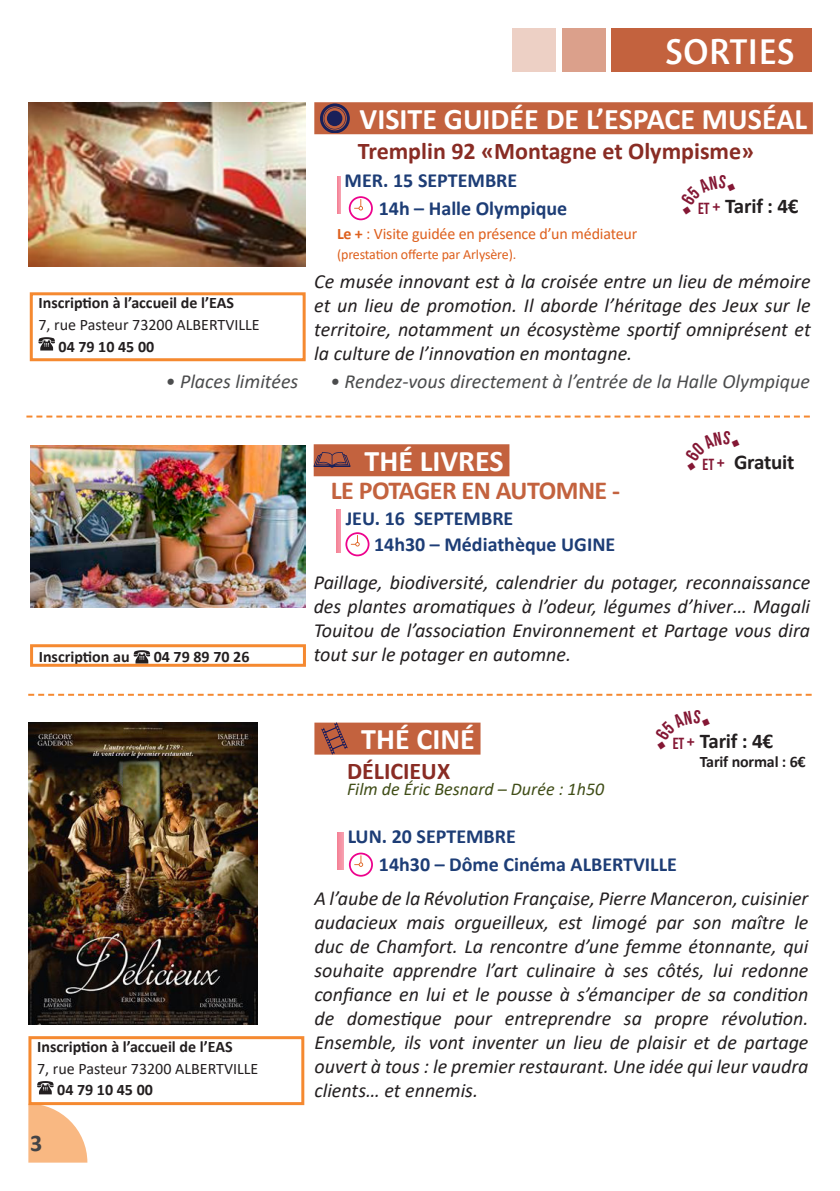
<style>
.page{position:relative;width:840px;height:1191px;background:#fff}
.page>*{position:absolute;margin:0;border:0;box-sizing:border-box;transform-origin:0 0}
.t1{font:600 36px "Expo Sans Pro";color:#fff}
.Titre_principal{font:700 30px "Calibri";color:#fff}
.titre_secondaire{font:700 26px "Calibri";letter-spacing:-.02em;color:#c3623e}
.Titre_principal-2{font:700 24px "Calibri";color:#892c24}
.t2{font:700 24px "Calibri";color:#434346}
.t3{font:700 21px "Calibri";letter-spacing:-.01em;color:#231f20}
.t4{font:italic 20px/24px "Calibri";color:#231f20;text-align:justify}
.titre_secondaire-2{font:700 20px "Calibri";color:#1d3d76}
.t5{font:italic 20px "Calibri";color:#4b4c4d}
.titre_secondaire-3{font:italic 18px "Calibri";color:#404d17}
.Inscription{font:700 16px "Calibri";color:#231f20}
.Inscription-2{font:16px "Calibri";color:#231f20}
.mention_date_et_lieu{font:16px "Calibri";letter-spacing:-.01em;color:#de601d}
.t6{font:16px "Bebas Neue";color:#841734}
.mention_date_et_lieu-2{font:14px "Calibri";letter-spacing:-.01em;color:#de601d}
.s1{font-weight:700}
.s2{font-size:20px}
</style>
<div class="page">
<svg style="left:28px;top:1105px;width:59px;height:58px"></svg>
<div style="left:610px;top:28px;width:201px;height:44px;background:#c3623e"></div>
<div style="left:512px;top:28px;width:44px;height:44px;background:#edd0c5"></div>
<div style="left:562px;top:28px;width:43px;height:44px;background:#dba08b"></div>
<svg style="left:26px;top:415px;width:783px;height:2px"></svg>
<svg style="left:28px;top:694px;width:783px;height:2px"></svg>
<img style="left:29px;top:103px;width:276px;height:163px">
<div style="left:314px;top:102px;width:498px;height:32px;background:#c3623e"></div>
<svg style="left:320px;top:103px;width:29px;height:30px"></svg>
<hr style="left:337px;top:176px;width:3px;height:37px;background:#ed274a">
<svg style="left:348px;top:196px;width:24px;height:24px"></svg>
<svg style="left:38px;top:337px;width:17px;height:13px"></svg>
<div style="left:30px;top:292px;width:275px;height:69px;border:3px solid #f58930"></div>
<div style="left:313px;top:444px;width:196px;height:32px;background:#c3623e"></div>
<svg style="left:313px;top:452px;width:37px;height:16px"></svg>
<div style="left:336px;top:509px;width:5px;height:44px;background:#f58ea0"></div>
<svg style="left:345px;top:532px;width:24px;height:24px"></svg>
<img style="left:30px;top:445px;width:275px;height:163px">
<svg style="left:134px;top:650px;width:16px;height:13px"></svg>
<div style="left:30px;top:644px;width:276px;height:23px;border:3px solid #f58930"></div>
<div style="left:314px;top:722px;width:166px;height:32px;background:#c3623e"></div>
<svg style="left:321px;top:722px;width:26px;height:32px"></svg>
<div style="left:337px;top:832px;width:6px;height:38px;background:#f58ea1"></div>
<svg style="left:349px;top:852px;width:24px;height:24px"></svg>
<svg style="left:37px;top:1081px;width:17px;height:13px"></svg>
<div style="left:28px;top:1036px;width:276px;height:69px;border:3px solid #f58930"></div>
<img style="left:29px;top:722px;width:228px;height:302px">
<p class="Inscription" style="left:38px;top:292px;width:197px">Inscription à l’accueil de l’EAS</p>
<p class="Inscription-2" style="left:38px;top:313px;width:223px">7, rue Pasteur 73200 ALBERTVILLE</p>
<p class="Inscription" style="left:59px;top:335px;width:97px">04 79 10 45 00</p>
<p class="t1" style="left:665px;top:30px;width:130px">SORTIES</p>
<p class="Titre_principal" style="left:359px;top:97px;width:449px">VISITE GUIDÉE DE L’ESPACE MUSÉAL</p>
<p class="Titre_principal-2" style="left:357px;top:134px;width:397px">Tremplin 92 «Montagne et Olympisme»</p>
<p class="titre_secondaire-2" style="left:344px;top:166px;width:174px">MER. 15 SEPTEMBRE</p>
<p class="titre_secondaire-2" style="left:378px;top:194px;width:190px">14h – Halle Olympique</p>
<p class="mention_date_et_lieu" style="left:337px;top:222px;width:302px"><span class="s1">Le +</span> : Visite guidée en présence d’un médiateur</p>
<p class="mention_date_et_lieu-2" style="left:337px;top:244px;width:181px">(prestation offerte par Arlysère).</p>
<p class="t4" style="left:314px;top:269px;width:497px">Ce musée innovant est à la croisée entre un lieu de mémoire et un lieu de promotion. Il aborde l’héritage des Jeux sur le territoire, notamment un écosystème sportif omniprésent et la culture de l’innovation en montagne.</p>
<p class="t3" style="left:724px;top:191px;width:75px">Tarif : 4€</p>
<p class="t6" style="left:697px;top:200px;width:24px">ET <span class="s2">+</span></p>
<p class="t5" style="left:165px;top:367px;width:134px">• Places limitées</p>
<p class="t5" style="left:330px;top:367px;width:481px">• Rendez-vous directement à l’entrée de la Halle Olympique</p>
<p class="Titre_principal" style="left:364px;top:439px;width:141px">THÉ LIVRES</p>
<p class="t6" style="left:702px;top:456px;width:24px">ET <span class="s2">+</span></p>
<p class="t3" style="left:733px;top:447px;width:62px">Gratuit</p>
<p class="titre_secondaire" style="left:330px;top:471px;width:291px">LE POTAGER EN AUTOMNE -</p>
<p class="titre_secondaire-2" style="left:345px;top:504px;width:169px">JEU. 16 SEPTEMBRE</p>
<p class="titre_secondaire-2" style="left:374px;top:530px;width:243px">14h30 – Médiathèque UGINE</p>
<p class="t4" style="left:313px;top:569px;width:498px">Paillage, biodiversité, calendrier du potager, reconnaissance des plantes aromatiques à l’odeur, légumes d’hiver… Magali Touitou de l’association Environnement et Partage vous dira</p>
<p class="Inscription" style="left:39px;top:645px;width:92px">Inscription au</p>
<p class="Inscription" style="left:154px;top:645px;width:97px">04 79 89 70 26</p>
<p class="t4" style="left:313px;top:641px;width:259px">tout sur le potager en automne.</p>
<p class="Inscription" style="left:37px;top:1035px;width:197px">Inscription à l’accueil de l’EAS</p>
<p class="Inscription-2" style="left:37px;top:1057px;width:223px">7, rue Pasteur 73200 ALBERTVILLE</p>
<p class="Inscription" style="left:57px;top:1078px;width:97px">04 79 10 45 00</p>
<p class="t2" style="left:30px;top:1126px;width:14px">3</p>
<p class="Titre_principal" style="left:361px;top:717px;width:115px">THÉ CINÉ</p>
<p class="Titre_principal-2" style="left:347px;top:754px;width:105px">DÉLICIEUX</p>
<p class="titre_secondaire-3" style="left:347px;top:776px;width:258px">Film de Éric Besnard – Durée : 1h50</p>
<p class="titre_secondaire-2" style="left:347px;top:822px;width:170px">LUN. 20 SEPTEMBRE</p>
<p class="titre_secondaire-2" style="left:378px;top:850px;width:299px">14h30 – Dôme Cinéma ALBERTVILLE</p>
<p class="t4" style="left:314px;top:885px;width:495px">A l’aube de la Révolution Française, Pierre Manceron, cuisinier audacieux mais orgueilleux, est limogé par son maître le duc de Chamfort. La rencontre d’une femme étonnante, qui souhaite apprendre l’art culinaire à ses côtés, lui redonne confiance en lui et le pousse à s’émanciper de sa condition de domestique pour entreprendre sa propre révolution.<br>Ensemble, ils vont inventer un lieu de plaisir et de partage ouvert à tous : le premier restaurant. Une idée qui leur vaudra clients… et ennemis.</p>
<p class="t3" style="left:699px;top:726px;width:75px">Tarif : 4€</p>
<p class="Inscription" style="left:699px;top:750px;width:107px">Tarif normal : 6€</p>
<p class="t6" style="left:672px;top:735px;width:24px">ET <span class="s2">+</span></p>
</div>
